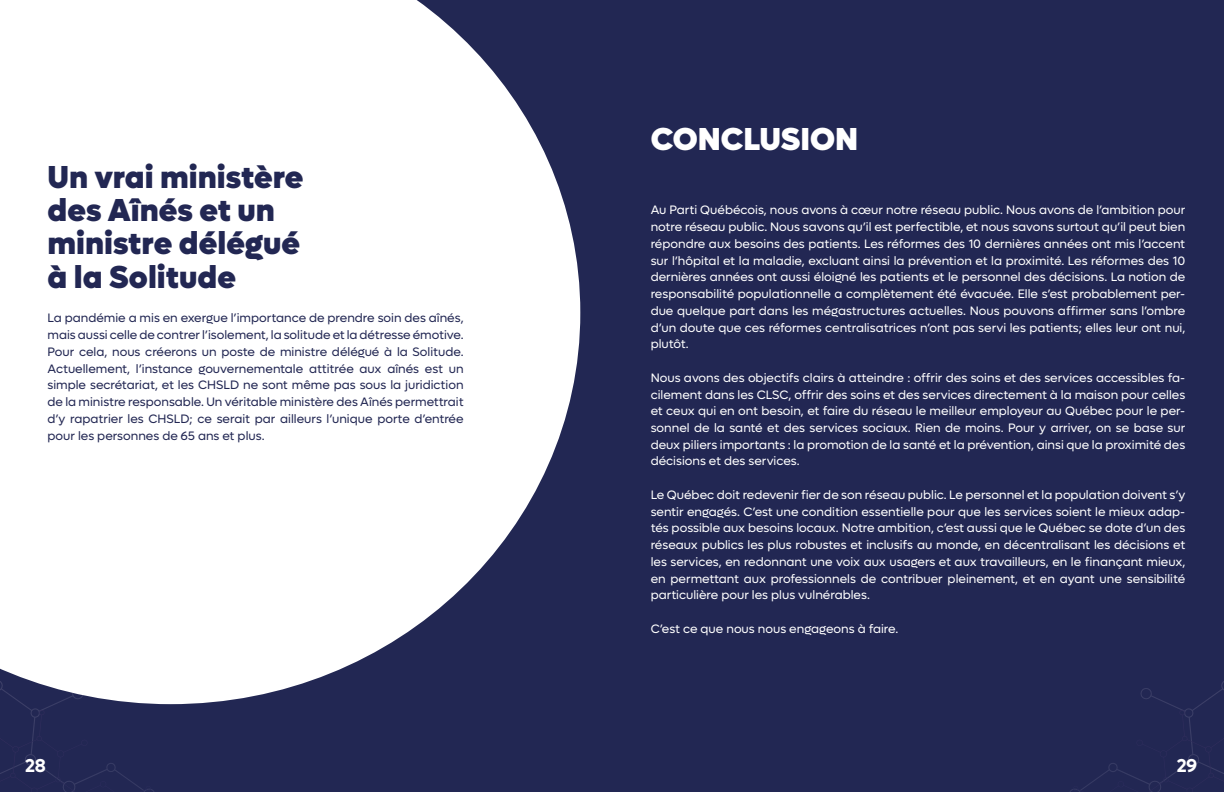
<style>
.page{position:relative;width:1224px;height:792px;background:#fff}
.page>*{position:absolute;margin:0;border:0;box-sizing:border-box;transform-origin:0 0}
.t1{font:900 31.9px/33.3px "Lufga";color:#222753}
.t2{font:900 31.9px "Lufga";color:#fff}
.t3{font:600 18.7px "Lufga";color:#fff}
.t4{font:12.3px/16.7px "Lufga";color:#fff;text-align:justify}
.t5{font:12.3px/16.7px "Lufga";color:#222753;text-align:justify}
</style>
<div class="page">
<div style="left:612px;top:0;width:612px;height:792px;background:#222753"></div>
<div style="left:0;top:0;width:612px;height:792px;background:#222753"></div>
<svg style="left:1070px;top:681px;width:154px;height:111px"></svg>
<svg style="left:0;top:704px;width:182px;height:88px"></svg>
<svg style="left:0;top:0;width:580px;height:704px;fill:#fff"></svg>
<h1 class="t1" style="left:48px;top:146px;width:390px">Améliorer la qualité de vie des proches aidants</h1>
<h1 class="t1" style="left:48px;top:160px;width:258px">Un vrai ministère des Aînés et un ministre délégué à la Solitude</h1>
<p class="t5" style="left:48px;top:310px;width:418px">La pandémie a mis en exergue l’importance de prendre soin des aînés, mais aussi celle de contrer l’isolement, la solitude et la détresse émotive.<br>Pour cela, nous créerons un poste de ministre délégué à la Solitude.<br>Actuellement, l’instance gouvernementale attitrée aux aînés est un simple secrétariat, et les CHSLD ne sont même pas sous la juridiction de la ministre responsable. Un véritable ministère des Aînés permettrait d’y rapatrier les CHSLD; ce serait par ailleurs l’unique porte d’entrée pour les personnes de 65 ans et plus.</p>
<h1 class="t2" style="left:651px;top:120px;width:209px">CONCLUSION</h1>
<p class="t4" style="left:651px;top:202px;width:536px">Au Parti Québécois, nous avons à cœur notre réseau public. Nous avons de l’ambition pour notre réseau public. Nous savons qu’il est perfectible, et nous savons surtout qu’il peut bien répondre aux besoins des patients. Les réformes des 10 dernières années ont mis l’accent sur l’hôpital et la maladie, excluant ainsi la prévention et la proximité. Les réformes des 10 dernières années ont aussi éloigné les patients et le personnel des décisions. La notion de responsabilité populationnelle a complètement été évacuée. Elle s’est probablement per&shy;due quelque part dans les mégastructures actuelles. Nous pouvons affirmer sans l’ombre d’un doute que ces réformes centralisatrices n’ont pas servi les patients; elles leur ont nui, plutôt.</p>
<p class="t4" style="left:651px;top:369px;width:536px">Nous avons des objectifs clairs à atteindre : offrir des soins et des services accessibles fa&shy;cilement dans les CLSC, offrir des soins et des services directement à la maison pour celles et ceux qui en ont besoin, et faire du réseau le meilleur employeur au Québec pour le per&shy;sonnel de la santé et des services sociaux. Rien de moins. Pour y arriver, on se base sur deux piliers importants : la promotion de la santé et la prévention, ainsi que la proximité des décisions et des services.</p>
<p class="t4" style="left:651px;top:486px;width:536px">Le Québec doit redevenir fier de son réseau public. Le personnel et la population doivent s’y sentir engagés. C’est une condition essentielle pour que les services soient le mieux adap&shy;tés possible aux besoins locaux. Notre ambition, c’est aussi que le Québec se dote d’un des réseaux publics les plus robustes et inclusifs au monde, en décentralisant les décisions et les services, en redonnant une voix aux usagers et aux travailleurs, en le finançant mieux, en permettant aux professionnels de contribuer pleinement, et en ayant une sensibilité particulière pour les plus vulnérables.</p>
<p class="t4" style="left:651px;top:620px;width:249px">C’est ce que nous nous engageons à faire.</p>
<h2 class="t3" style="left:25px;top:755px;width:22px">28</h2>
<h2 class="t3" style="left:1177px;top:755px;width:22px">29</h2>
</div>
